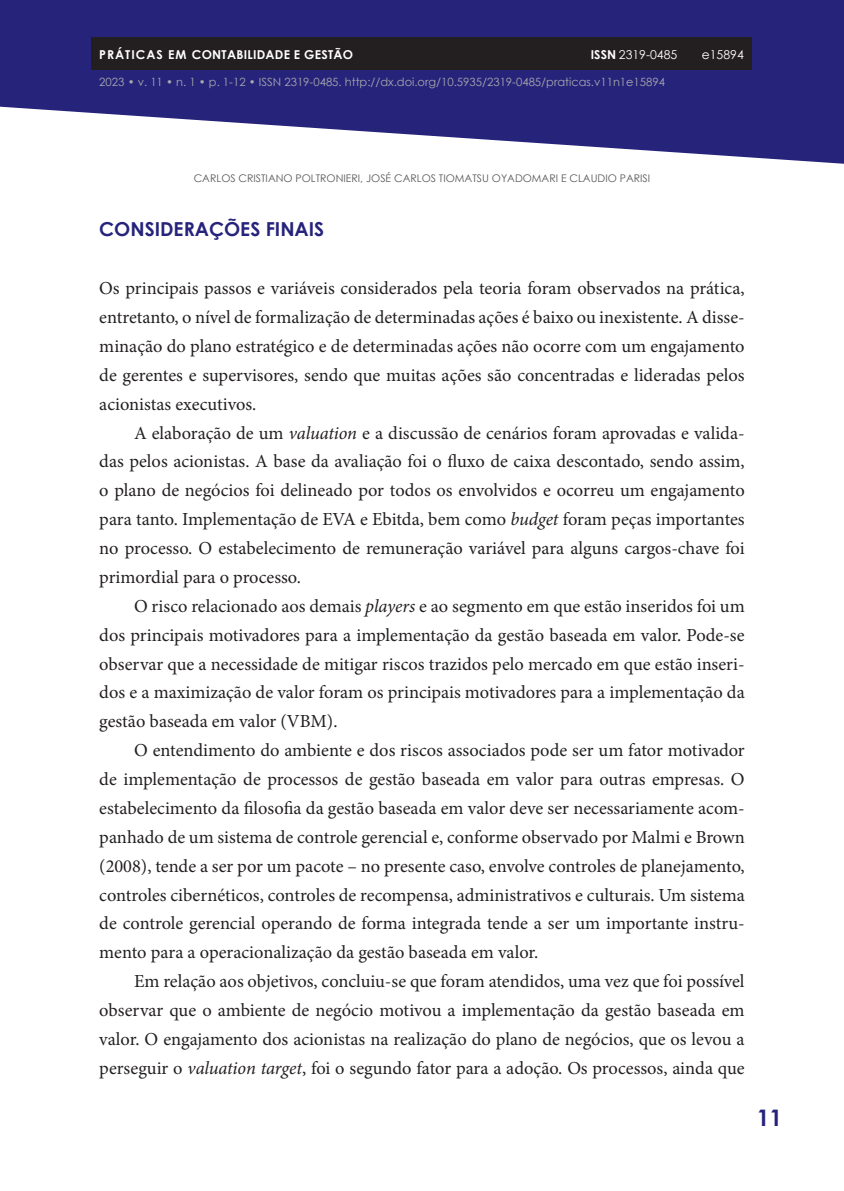
<style>
.page{position:relative;width:844px;height:1191px;background:#fff}
.page>*{position:absolute;margin:0;border:0;box-sizing:border-box;transform-origin:0 0}
.t1{font:700 22.75px "Century Gothic";color:#26237b}
.t2{font:700 19.25px "Century Gothic";color:#26237b}
.t3{font:18.38px/28.9px "Minion Pro";color:#231f20;text-align:justify}
.t4{font:700 12.25px "Century Gothic";letter-spacing:.02em;color:#fff}
.t5{font:12.25px "Century Gothic";color:#fff}
.t6{font:11.38px "Century Gothic";color:#a8a9ad}
.t7{font:10.5px "Century Gothic";color:#57585a}
.s1{font-weight:700}
.s2{font-style:italic}
</style>
<div class="page">
<svg style="left:0;top:0;width:843px;height:164px;fill:#26237b"></svg>
<div style="left:92px;top:37px;width:660px;height:33px;background:#231f20"></div>
<p class="t4" style="left:99px;top:45px;width:255px">PRÁTICAS EM CONTABILIDADE E GESTÃO</p>
<p class="t5" style="left:590px;top:46px;width:88px"><span class="s1">ISSN</span> 2319-0485</p>
<p class="t5" style="left:701px;top:46px;width:43px">e15894</p>
<p class="t6" style="left:99px;top:74px;width:567px">2023 • v. 11 • n. 1 • p. 1-12 • ISSN 2319-0485. http://dx.doi.org/10.5935/2319-0485/praticas.v11n1e15894</p>
<p class="t7" style="left:194px;top:171px;width:458px">CARLOS CRISTIANO POLTRONIERI, JOSÉ CARLOS TIOMATSU OYADOMARI E CLAUDIO PARISI</p>
<p class="t2" style="left:99px;top:215px;width:226px">CONSIDERAÇÕES FINAIS</p>
<p class="t3" style="left:99px;top:274px;width:646px">Os principais passos e variáveis considerados pela teoria foram observados na prática, entretanto, o nível de formalização de determinadas ações é baixo ou inexistente. A disse&shy;minação do plano estratégico e de determinadas ações não ocorre com um engajamento de gerentes e supervisores, sendo que muitas ações são concentradas e lideradas pelos acionistas executivos.</p>
<p class="t3" style="left:99px;top:418px;width:646px;text-indent:35px">A elaboração de um <span class="s2">valuation</span> e a discussão de cenários foram aprovadas e valida&shy;das pelos acionistas. A base da avaliação foi o fluxo de caixa descontado, sendo assim, o plano de negócios foi delineado por todos os envolvidos e ocorreu um engajamento para tanto. Implementação de EVA e Ebitda, bem como <span class="s2">budget</span> foram peças importantes no processo. O estabelecimento de remuneração variável para alguns cargos-chave foi primordial para o processo.</p>
<p class="t3" style="left:99px;top:591px;width:646px;text-indent:35px">O risco relacionado aos demais <span class="s2">players</span> e ao segmento em que estão inseridos foi um dos principais motivadores para a implementação da gestão baseada em valor. Pode-se observar que a necessidade de mitigar riscos trazidos pelo mercado em que estão inseri&shy;dos e a maximização de valor foram os principais motivadores para a implementação da gestão baseada em valor (VBM).</p>
<p class="t3" style="left:99px;top:736px;width:646px;text-indent:35px">O entendimento do ambiente e dos riscos associados pode ser um fator motivador de implementação de processos de gestão baseada em valor para outras empresas. O estabelecimento da filosofia da gestão baseada em valor deve ser necessariamente acom&shy;panhado de um sistema de controle gerencial e, conforme observado por Malmi e Brown (2008), tende a ser por um pacote – no presente caso, envolve controles de planejamento, controles cibernéticos, controles de recompensa, administrativos e culturais. Um sistema de controle gerencial operando de forma integrada tende a ser um importante instru&shy;mento para a operacionalização da gestão baseada em valor.</p>
<p class="t3" style="left:99px;top:967px;width:646px;text-indent:35px">Em relação aos objetivos, concluiu-se que foram atendidos, uma vez que foi possível observar que o ambiente de negócio motivou a implementação da gestão baseada em valor. O engajamento dos acionistas na realização do plano de negócios, que os levou a perseguir o <span class="s2">valuation target</span>, foi o segundo fator para a adoção. Os processos, ainda que</p>
<p class="t1" style="left:756px;top:1100px;width:27px">11</p>
</div>
